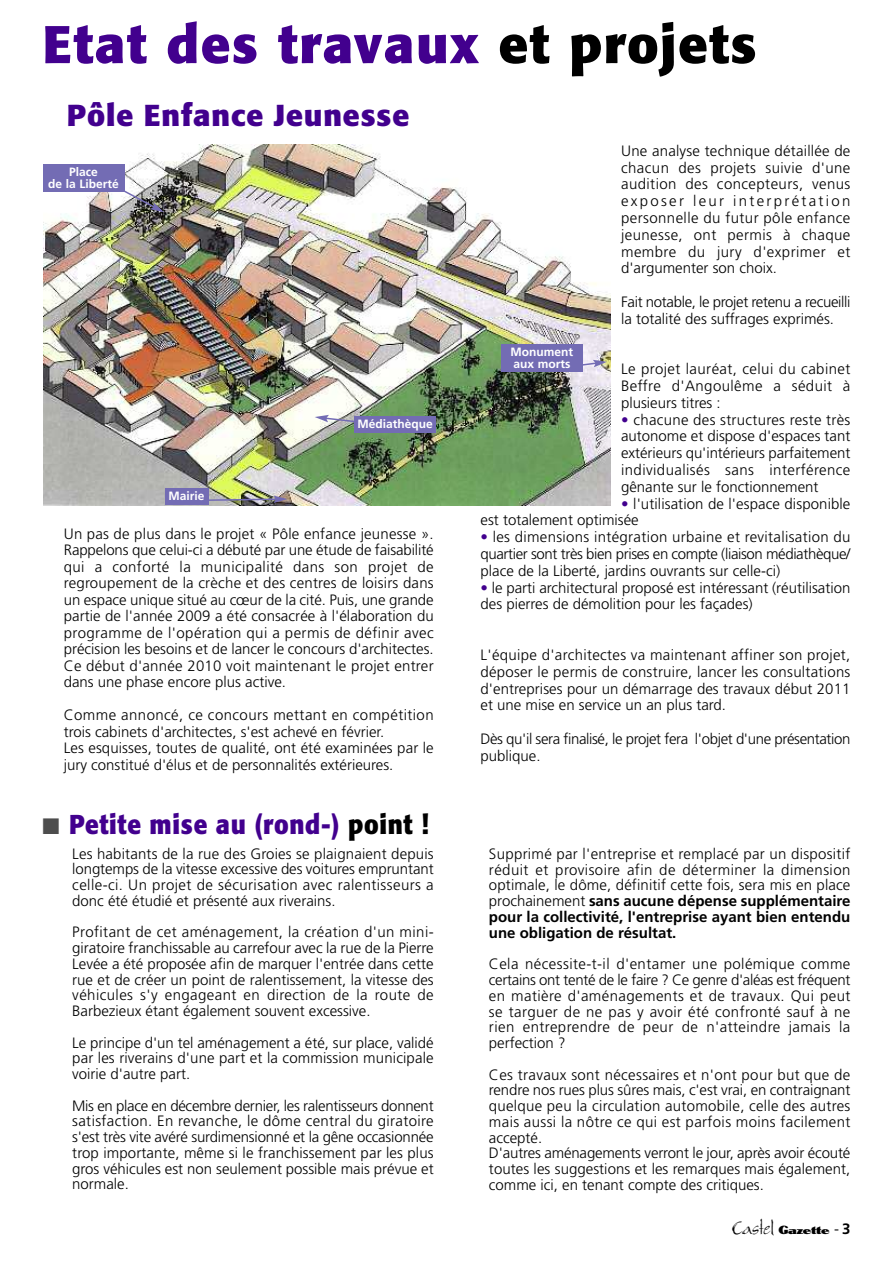
<style>
.page{position:relative;width:893px;height:1263px;background:#fff}
.page>*{position:absolute;margin:0;border:0;box-sizing:border-box;transform-origin:0 0}
.t1{font:700 52.5px "Formata";letter-spacing:.03em;color:#42008e}
.t2{font:700 30px "Formata";letter-spacing:.03em;color:#42008e}
.t3{font:700 27px "Formata";letter-spacing:.03em;color:#42008e;scale:.9 1}
.t4{font:300 15px/15.8px "Frutiger";color:#000;text-align:justify}
.t5{font:300 15px/16.8px "Frutiger";letter-spacing:-.025em;color:#000}
.t6{font:700 12px/12px "Frutiger";color:#fff;text-align:center}
.t7{font:12px "Agenda";color:#000}
.s1{color:#000}
.s2{color:#4d4d4d}
.s3{color:#42008e}
.s4{font-weight:700}
.s5{font-family:"Bergell Plain";font-size:19.5px}
.s6{font-family:"Frutiger";font-weight:300;font-size:15px}
.s7{font-family:"Frutiger";font-weight:700;font-size:15px}
</style>
<div class="page">
<img style="left:43px;top:145px;width:567px;height:360px">
<svg style="left:119px;top:187px;width:45px;height:25px"></svg>
<div style="left:43px;top:164px;width:81px;height:28px;background:#736cb4"></div>
<svg style="left:315px;top:415px;width:119px;height:17px"></svg>
<div style="left:354px;top:416px;width:82px;height:17px;background:#736cb4"></div>
<svg style="left:208px;top:495px;width:79px;height:8px"></svg>
<div style="left:165px;top:488px;width:43px;height:17px;background:#736cb4"></div>
<svg style="left:583px;top:360px;width:24px;height:7px"></svg>
<div style="left:501px;top:344px;width:82px;height:27px;background:#736cb4"></div>
<h1 class="t1" style="left:43px;top:22px;width:716px">Etat des travaux <span class="s1">et projets</span></h1>
<h2 class="t2" style="left:67px;top:102px;width:344px">Pôle Enfance Jeunesse</h2>
<p class="t6" style="left:48px;top:167px;width:72px">Place<br>de la Liberté</p>
<p class="t6" style="left:169px;top:491px;width:38px">Mairie</p>
<p class="t6" style="left:357px;top:419px;width:77px">Médiathèque</p>
<p class="t4" style="left:64px;top:526px;width:371px;line-height:16.5px">Un pas de plus dans le projet « Pôle enfance jeunesse ».<br>Rappelons que celui-ci a débuté par une étude de faisabilité qui a conforté la municipalité dans son projet de regroupement de la crèche et des centres de loisirs dans un espace unique situé au cœur de la cité. Puis, une grande partie de l'année 2009 a été consacrée à l'élaboration du programme de l'opération qui a permis de définir avec précision les besoins et de lancer le concours d'architectes.<br>Ce début d'année 2010 voit maintenant le projet entrer dans une phase encore plus active.</p>
<p class="t4" style="left:64px;top:708px;width:371px;line-height:16.5px;text-align:left">Comme annoncé, ce concours mettant en compétition trois cabinets d'architectes, s'est achevé en février.<br>Les esquisses, toutes de qualité, ont été examinées par le jury constitué d'élus et de personnalités extérieures.</p>
<h3 class="t3" style="left:43px;top:812px;width:431px"><span class="s2">■</span> Petite mise au (rond-) <span class="s1">point !</span></h3>
<p class="t4" style="left:72px;top:846px;width:363px">Les habitants de la rue des Groies se plaignaient depuis longtemps de la vitesse excessive des voitures empruntant celle-ci. Un projet de sécurisation avec ralentisseurs a donc été étudié et présenté aux riverains.</p>
<p class="t4" style="left:72px;top:925px;width:363px">Profitant de cet aménagement, la création d'un mini&shy;giratoire franchissable au carrefour avec la rue de la Pierre Levée a été proposée afin de marquer l'entrée dans cette rue et de créer un point de ralentissement, la vitesse des véhicules s'y engageant en direction de la route de Barbezieux étant également souvent excessive.</p>
<p class="t4" style="left:72px;top:1035px;width:363px">Le principe d'un tel aménagement a été, sur place, validé par les riverains d'une part et la commission municipale voirie d'autre part.</p>
<p class="t4" style="left:72px;top:1098px;width:363px">Mis en place en décembre dernier, les ralentisseurs donnent satisfaction. En revanche, le dôme central du giratoire s'est très vite avéré surdimensionné et la gêne occasionnée trop importante, même si le franchissement par les plus gros véhicules est non seulement possible mais prévue et normale.</p>
<p class="t4" style="left:621px;top:143px;width:231px;line-height:16.8px">Une analyse technique détaillée de chacun des projets suivie d'une audition des concepteurs, venus exposer leur interprétation personnelle du futur pôle enfance jeunesse, ont permis à chaque membre du jury d'exprimer et d'argumenter son choix.</p>
<p class="t5" style="left:621px;top:295px;width:231px">Fait notable, le projet retenu a recueilli la totalité des suffrages exprimés.</p>
<p class="t4" style="left:621px;top:362px;width:231px;line-height:16.8px">Le projet lauréat, celui du cabinet Beffre d'Angoulême a séduit à plusieurs titres :</p>
<p class="t4" style="left:621px;top:412px;width:231px;line-height:16.8px"><span class="s3">•</span> chacune des structures reste très autonome et dispose d'espaces tant extérieurs qu'intérieurs parfaitement individualisés sans interférence gênante sur le fonctionnement</p>
<p class="t4" style="left:480px;top:496px;width:371px;line-height:16.8px;text-indent:141px"><span class="s3">•</span> l'utilisation de l'espace disponible est totalement optimisée</p>
<p class="t4" style="left:480px;top:530px;width:371px;line-height:16.8px"><span class="s3">•</span> les dimensions intégration urbaine et revitalisation du quartier sont très bien prises en compte (liaison médiathèque/ place de la Liberté, jardins ouvrants sur celle-ci)</p>
<p class="t4" style="left:480px;top:580px;width:371px;line-height:16.8px"><span class="s3">•</span> le parti architectural proposé est intéressant (réutilisation des pierres de démolition pour les façades)</p>
<p class="t4" style="left:480px;top:647px;width:371px;line-height:16.8px">L'équipe d'architectes va maintenant affiner son projet, déposer le permis de construire, lancer les consultations d'entreprises pour un démarrage des travaux début 2011 et une mise en service un an plus tard.</p>
<p class="t5" style="left:480px;top:731px;width:371px">Dès qu'il sera finalisé, le projet fera l'objet d'une présentation publique.</p>
<p class="t6" style="left:510px;top:347px;width:64px;text-align:left">Monument aux morts</p>
<p class="t4" style="left:489px;top:847px;width:363px">Supprimé par l'entreprise et remplacé par un dispositif réduit et provisoire afin de déterminer la dimension optimale, le dôme, définitif cette fois, sera mis en place prochainement <span class="s4">sans aucune dépense supplémentaire pour la collectivité, l'entreprise ayant bien entendu une obligation de résultat.</span></p>
<p class="t4" style="left:489px;top:957px;width:363px">Cela nécessite-t-il d'entamer une polémique comme certains ont tenté de le faire ? Ce genre d'aléas est fréquent en matière d'aménagements et de travaux. Qui peut se targuer de ne pas y avoir été confronté sauf à ne rien entreprendre de peur de n'atteindre jamais la perfection ?</p>
<p class="t4" style="left:489px;top:1067px;width:363px;text-align:left">Ces travaux sont nécessaires et n'ont pour but que de rendre nos rues plus sûres mais, c'est vrai, en contraignant quelque peu la circulation automobile, celle des autres mais aussi la nôtre ce qui est parfois moins facilement accepté.<br>D'autres aménagements verront le jour, après avoir écouté toutes les suggestions et les remarques mais également, comme ici, en tenant compte des critiques.</p>
<p class="t7" style="left:732px;top:1222px;width:120px"><span class="s5">Castel</span> Gazette <span class="s6">-</span> <span class="s7">3</span></p>
</div>
